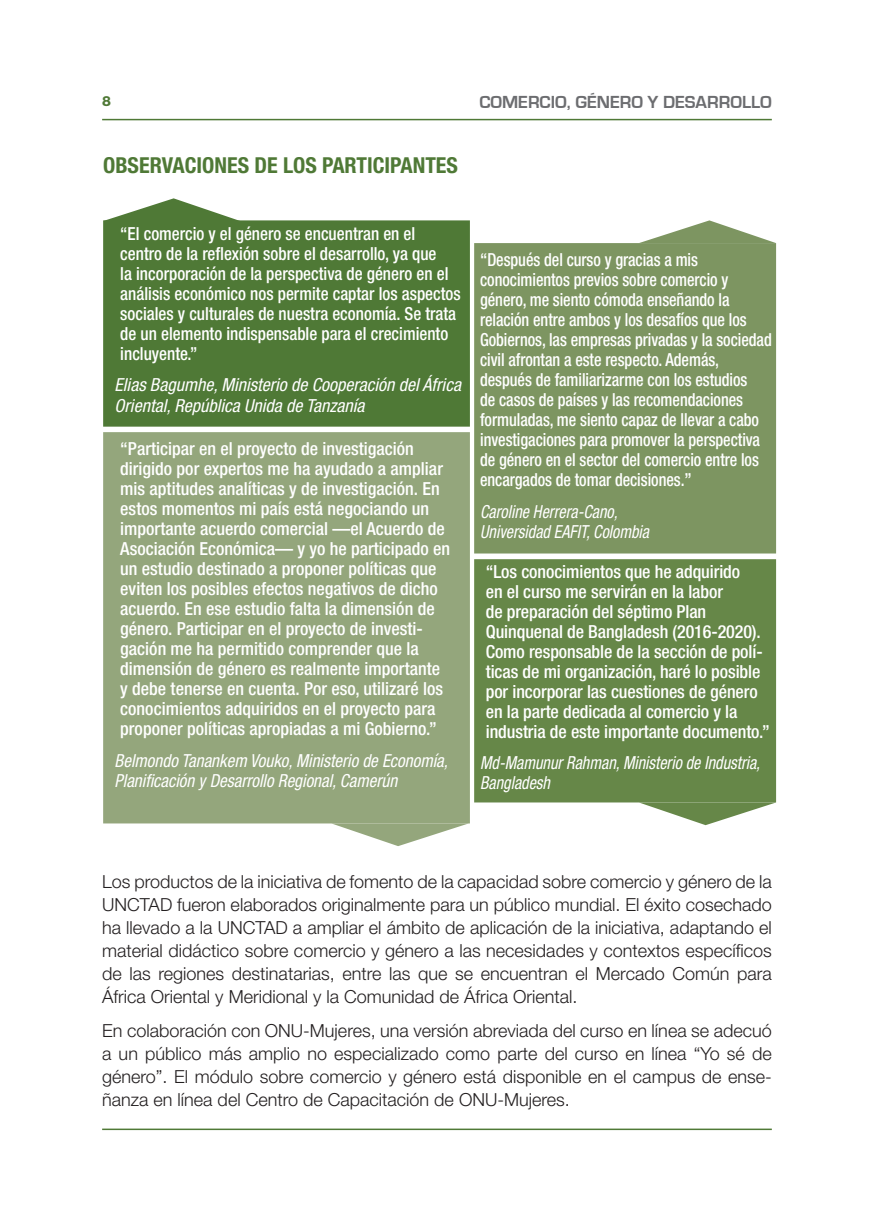
<style>
.page{position:relative;width:874px;height:1225px;background:#fff}
.page>*{position:absolute;margin:0;border:0;box-sizing:border-box;transform-origin:0 0}
.TEXT_BOX{font:700 condensed 22px "Helvetica Neue LT Std";color:#4f7936}
.Texto_bco__recuadro{font:500 condensed 18px/20px "Helvetica Neue LT Std";color:#fff}
.Body_text{font:300 18px/23px "Helvetica Neue LT Std";color:#231f20;text-align:justify}
.TEXT_BOX-2{font:500 condensed 18px/20px "Helvetica Neue LT Std";letter-spacing:-.005em;color:#fff;scale:.95 1}
.Texto_bco__recuadro-2{font:500 condensed 18px/20px "Helvetica Neue LT Std";color:#fff;scale:.95 1}
.TEXT_BOX-3{font:italic condensed 18px/20px "Helvetica Neue LT Std";color:#fff;scale:.9 1}
.TEXT_BOX-4{font:italic condensed 18px/20px "Helvetica Neue LT Std";color:#fff;scale:.95 1}
.TEXT_BOX-5{font:italic condensed 18px/20px "Helvetica Neue LT Std";color:#fff}
.t1{font:700 18px "Eurostile";color:#6c6d70}
.t2{font:800 14px "Helvetica Neue LT Std";color:#4f7936}
</style>
<div class="page">
<hr style="left:102px;top:119px;width:669px;height:1px;background:#4f7936">
<hr style="left:102px;top:1128px;width:669px;height:2px;background:#4f7936">
<div style="left:103px;top:220px;width:366px;height:206px;background:#4f7936"></div>
<div style="left:103px;top:432px;width:366px;height:391px;background:#94a67c"></div>
<div style="left:474px;top:243px;width:301px;height:310px;background:#7d9561"></div>
<div style="left:474px;top:559px;width:301px;height:243px;background:#668748"></div>
<svg style="left:639px;top:220px;width:136px;height:23px"></svg>
<svg style="left:103px;top:198px;width:137px;height:23px"></svg>
<svg style="left:331px;top:823px;width:137px;height:23px"></svg>
<svg style="left:638px;top:802px;width:137px;height:23px"></svg>
<p class="t2" style="left:102px;top:93px;width:10px">8</p>
<p class="t1" style="left:479px;top:93px;width:294px">COMERCIO, GÉNERO Y DESARROLLO</p>
<p class="TEXT_BOX" style="left:103px;top:152px;width:356px">OBSERVACIONES DE LOS PARTICIPANTES</p>
<p class="Texto_bco__recuadro-2" style="left:120px;top:223px;width:360px">“El comercio y el género se encuentran en el centro de la reflexión sobre el desarrollo, ya que<br>la incorporación de la perspectiva de género en el análisis económico nos permite captar los aspectos sociales y culturales de nuestra economía. Se trata de un elemento indispensable para el crecimiento incluyente.”</p>
<p class="TEXT_BOX-5" style="left:115px;top:375px;width:348px">Elias Bagumhe, Ministerio de Cooperación del África<br>Oriental, República Unida de Tanzanía</p>
<p class="Texto_bco__recuadro" style="left:120px;top:438px;width:331px">“Participar en el proyecto de investigación dirigido por expertos me ha ayudado a ampliar mis aptitudes analíticas y de investigación. En estos momentos mi país está negociando un importante acuerdo comercial —el Acuerdo de Asociación Económica— y yo he participado en un estudio destinado a proponer políticas que eviten los posibles efectos negativos de dicho acuerdo. En ese estudio falta la dimensión de género. Participar en el proyecto de investi&shy;gación me ha permitido comprender que la dimensión de género es realmente importante y debe tenerse en cuenta. Por eso, utilizaré los conocimientos adquiridos en el proyecto para proponer políticas apropiadas a mi Gobierno.”</p>
<p class="TEXT_BOX-4" style="left:115px;top:750px;width:352px">Belmondo Tanankem Vouko, Ministerio de Economía,<br>Planificación y Desarrollo Regional, Camerún</p>
<p class="TEXT_BOX-2" style="left:480px;top:250px;width:308px">“Después del curso y gracias a mis conocimientos previos sobre comercio y género, me siento cómoda enseñando la relación entre ambos y los desafíos que los Gobiernos, las empresas privadas y la sociedad civil afrontan a este respecto. Además, después de familiarizarme con los estudios<br>de casos de países y las recomendaciones formuladas, me siento capaz de llevar a cabo investigaciones para promover la perspectiva de género en el sector del comercio entre los encargados de tomar decisiones.”</p>
<p class="TEXT_BOX-3" style="left:480px;top:502px;width:189px">Caroline Herrera-Cano,<br>Universidad EAFIT, Colombia</p>
<p class="Texto_bco__recuadro" style="left:485px;top:561px;width:285px">“Los conocimientos que he adquirido<br>en el curso me servirán en la labor<br>de preparación del séptimo Plan Quinquenal de Bangladesh (2016-2020).<br>Como responsable de la sección de polí&shy;ticas de mi organización, haré lo posible por incorporar las cuestiones de género en la parte dedicada al comercio y la industria de este importante documento.”</p>
<p class="TEXT_BOX-3" style="left:480px;top:753px;width:312px">Md-Mamunur Rahman, Ministerio de Industria,<br>Bangladesh</p>
<p class="Body_text" style="left:102px;top:869px;width:671px">Los productos de la iniciativa de fomento de la capacidad sobre comercio y género de la UNCTAD fueron elaborados originalmente para un público mundial. El éxito cosechado ha llevado a la UNCTAD a ampliar el ámbito de aplicación de la iniciativa, adaptando el material didáctico sobre comercio y género a las necesidades y contextos específicos de las regiones destinatarias, entre las que se encuentran el Mercado Común para África Oriental y Meridional y la Comunidad de África Oriental.</p>
<p class="Body_text" style="left:102px;top:1018px;width:670px">En colaboración con ONU-Mujeres, una versión abreviada del curso en línea se adecuó a un público más amplio no especializado como parte del curso en línea “Yo sé de género”. El módulo sobre comercio y género está disponible en el campus de ense&shy;ñanza en línea del Centro de Capacitación de ONU-Mujeres.</p>
</div>
